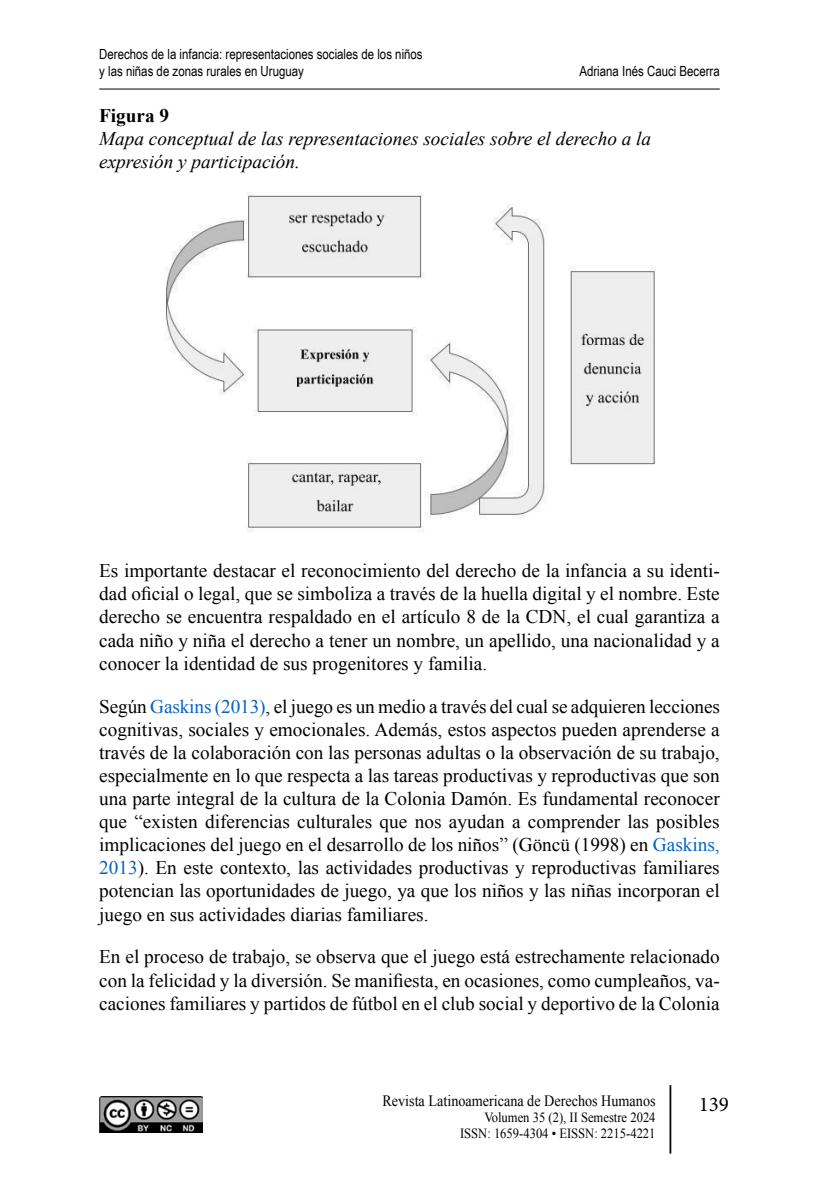
<style>
.page{position:relative;width:819px;height:1197px;background:#fff}
.page>*{position:absolute;margin:0;border:0;box-sizing:border-box;transform-origin:0 0}
.t1{font:21px "Minion Pro";color:#000}
.t2{font:19.25px/23.1px "Times New Roman";color:#000;text-align:justify}
.t3{font:italic 19.25px/23.1px "Times New Roman";color:#000}
.t4{font:700 19.25px "Times New Roman";color:#000}
.t5{font:15.75px "Times New Roman";color:#000;scale:.9 1}
.t6{font:14px/16.8px "Arial Narrow";color:#000}
.t7{font:14px/15.8px "Times New Roman";color:#000;text-align:right;scale:.9 1}
.s1{color:#0563c1}
</style>
<div class="page">
<hr style="left:99px;top:89px;width:621px;height:1px;background:#000">
<hr style="left:670px;top:1085px;width:1px;height:69px;background:#000">
<img style="left:99px;top:1096px;width:104px;height:36px">
<img style="left:166px;top:192px;width:490px;height:341px">
<p class="t6" style="left:99px;top:45px;width:325px">Derechos de la infancia: representaciones sociales de los niños y las niñas de zonas rurales en Uruguay</p>
<p class="t6" style="left:579px;top:62px;width:142px">Adriana Inés Cauci Becerra</p>
<p class="t4" style="left:99px;top:102px;width:72px">Figura 9</p>
<p class="t3" style="left:99px;top:127px;width:554px">Mapa conceptual de las representaciones sociales sobre el derecho a la expresión y participación.</p>
<p class="t2" style="left:99px;top:559px;width:622px">Es importante destacar el reconocimiento del derecho de la infancia a su identi&shy;dad oficial o legal, que se simboliza a través de la huella digital y el nombre. Este derecho se encuentra respaldado en el artículo 8 de la CDN, el cual garantiza a cada niño y niña el derecho a tener un nombre, un apellido, una nacionalidad y a conocer la identidad de sus progenitores y familia.</p>
<p class="t2" style="left:99px;top:694px;width:622px">Según <span class="s1">Gaskins (2013)</span>, el juego es un medio a través del cual se adquieren lecciones cognitivas, sociales y emocionales. Además, estos aspectos pueden aprenderse a través de la colaboración con las personas adultas o la observación de su trabajo, especialmente en lo que respecta a las tareas productivas y reproductivas que son una parte integral de la cultura de la Colonia Damón. Es fundamental reconocer que “existen diferencias culturales que nos ayudan a comprender las posibles implicaciones del juego en el desarrollo de los niños” (Göncü (1998) en <span class="s1">Gaskins, 2013</span>). En este contexto, las actividades productivas y reproductivas familiares potencian las oportunidades de juego, ya que los niños y las niñas incorporan el juego en sus actividades diarias familiares.</p>
<p class="t2" style="left:99px;top:945px;width:622px">En el proceso de trabajo, se observa que el juego está estrechamente relacionado con la felicidad y la diversión. Se manifiesta, en ocasiones, como cumpleaños, va&shy;caciones familiares y partidos de fútbol en el club social y deportivo de la Colonia</p>
<p class="t5" style="left:382px;top:1091px;width:305px">Revista Latinoamericana de Derechos Humanos</p>
<p class="t1" style="left:699px;top:1090px;width:32px">139</p>
<p class="t7" style="left:460px;top:1109px;width:219px">Volumen 35 (2), II Semestre 2024<br>ISSN: 1659-4304 • EISSN: 2215-4221</p>
</div>
